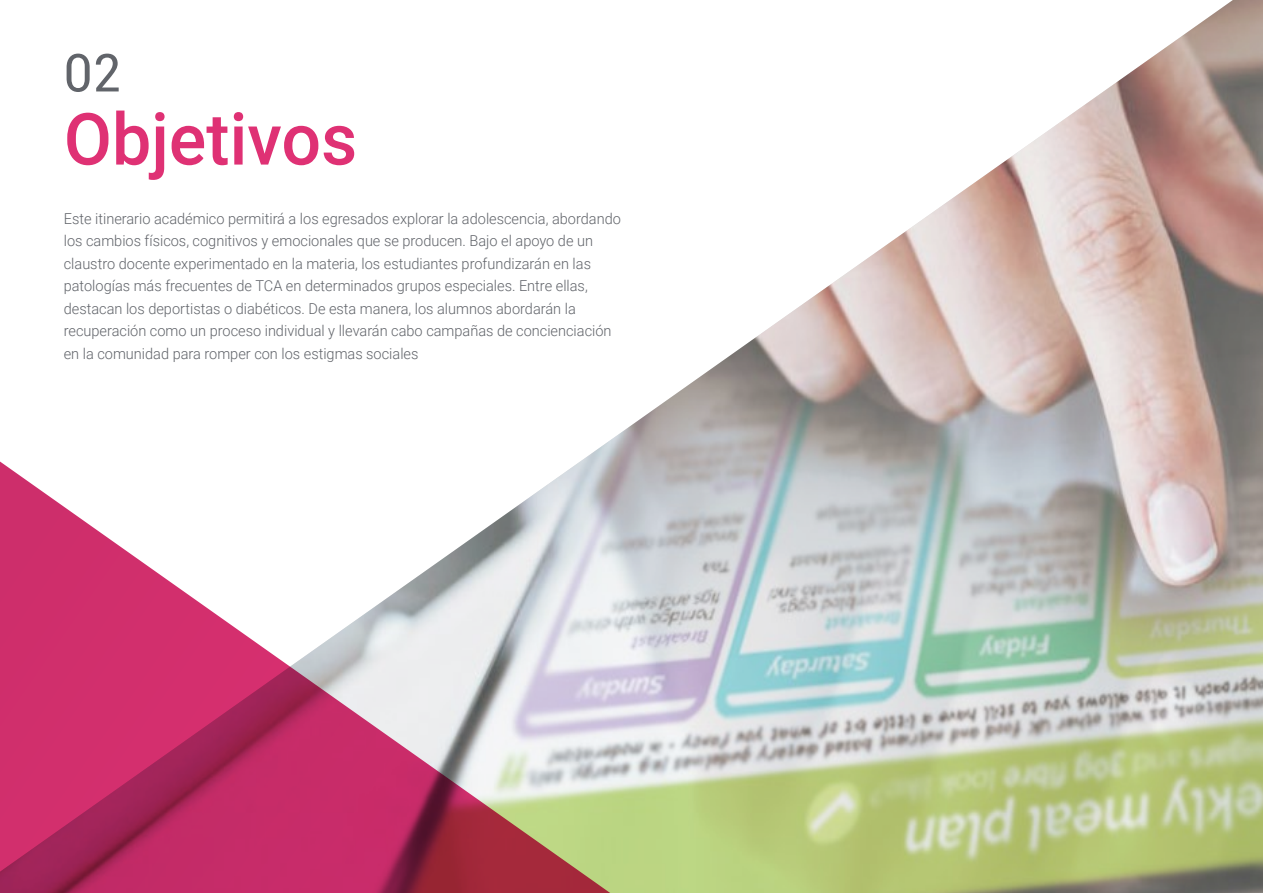
<style>
.page{position:relative;width:1263px;height:893px;background:#fff}
.page>*{position:absolute;margin:0;border:0;box-sizing:border-box;transform-origin:0 0}
.t1{font:500 72px "Roboto";color:#df3174}
.t2{font:52.5px "Roboto";color:#61646a}
.t3{font:300 15px/22.5px "Roboto";color:#61646a}
</style>
<div class="page">
<img style="left:602px;top:0;width:661px;height:893px">
<svg style="left:0;top:446px;width:640px;height:447px"></svg>
<h2 class="t2" style="left:64px;top:36px;width:59px">02</h2>
<h1 class="t1" style="left:64px;top:89px;width:295px">Objetivos</h1>
<p class="t3" style="left:64px;top:207px;width:559px">Este itinerario académico permitirá a los egresados explorar la adolescencia, abordando los cambios físicos, cognitivos y emocionales que se producen. Bajo el apoyo de un claustro docente experimentado en la materia, los estudiantes profundizarán en las patologías más frecuentes de TCA en determinados grupos especiales. Entre ellas, destacan los deportistas o diabéticos. De esta manera, los alumnos abordarán la recuperación como un proceso individual y llevarán cabo campañas de concienciación en la comunidad para romper con los estigmas sociales</p>
</div>
